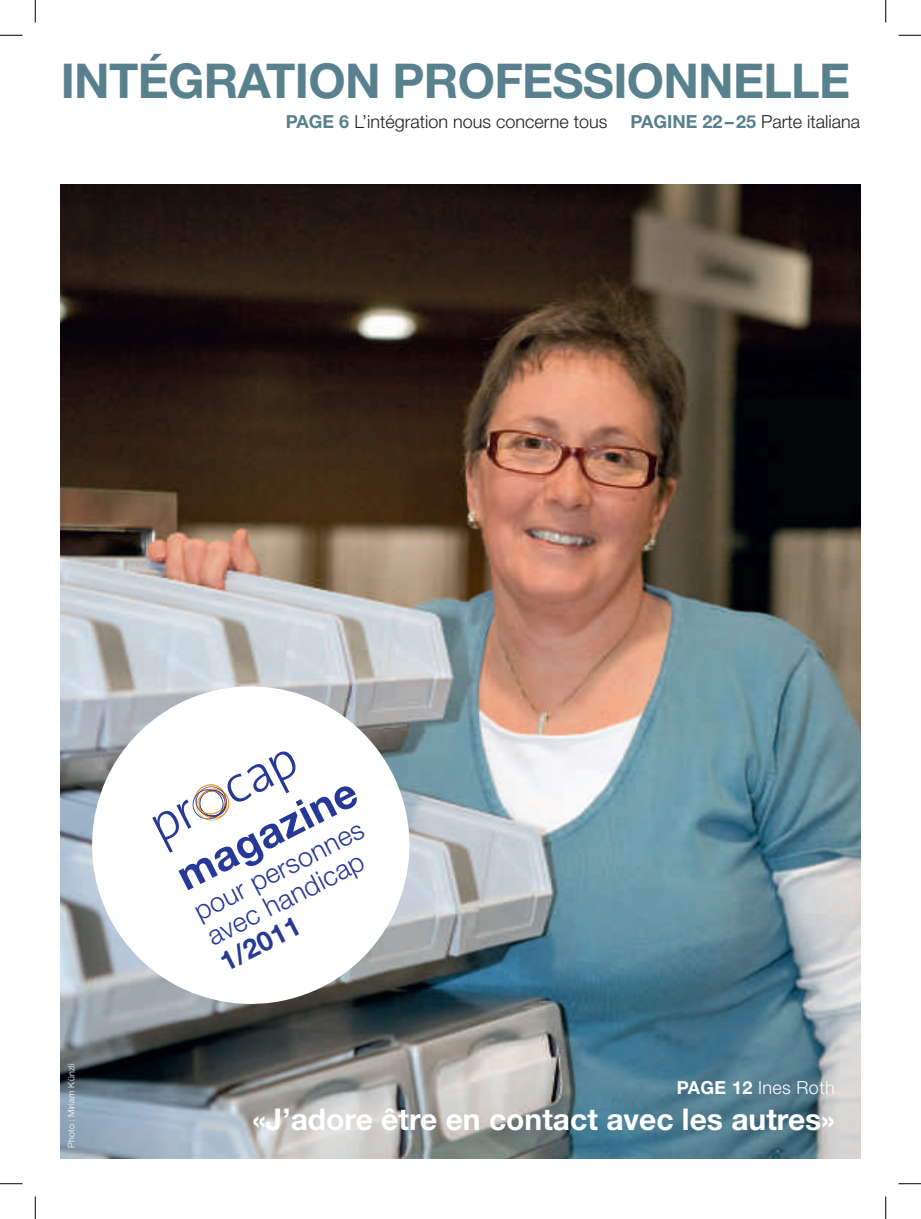
<style>
.page{position:relative;width:921px;height:1219px;background:#fff}
.page>*{position:absolute;margin:0;border:0;box-sizing:border-box;transform-origin:0 0}
.t1{font:700 48px "Helvetica Neue LT";letter-spacing:-.015em;color:#58818d}
.t2{font:700 42px "Helvetica Neue LT";color:#263996}
.t3{font:700 30px "Helvetica Neue LT";color:#fff}
.t4{font:300 27px/28.5px "Helvetica Neue LT";color:#263996}
.t5{font:700 27px "Helvetica Neue LT";color:#263996}
.t6{font:300 18px "Helvetica Neue LT";color:#231f20}
.t7{font:300 18px "Helvetica Neue LT";letter-spacing:.02em;color:#fff}
.t8{font:300 9px "Helvetica Neue LT";letter-spacing:.02em;color:#fff}
.s1{font-weight:700;color:#58818d}
.s2{font-weight:700}
</style>
<div class="page">
<img style="left:61px;top:184px;width:799px;height:974px">
<svg style="left:71px;top:665px;width:359px;height:359px"></svg>
<svg style="left:152px;top:750px;width:146px;height:103px"></svg>
<svg style="left:0;top:35px;width:22px;height:1px"></svg>
<svg style="left:898px;top:35px;width:23px;height:1px"></svg>
<svg style="left:0;top:1183px;width:22px;height:1px"></svg>
<svg style="left:898px;top:1183px;width:23px;height:1px"></svg>
<svg style="left:35px;top:0;width:1px;height:22px"></svg>
<svg style="left:35px;top:1196px;width:1px;height:23px"></svg>
<svg style="left:885px;top:0;width:1px;height:22px"></svg>
<svg style="left:885px;top:1196px;width:1px;height:23px"></svg>
<h1 class="t1" style="left:61px;top:52px;width:786px">Intégration Professionnelle</h1>
<p class="t6" style="left:286px;top:111px;width:323px"><span class="s1">PAGE 6</span> L’intégration nous concerne tous</p>
<p class="t6" style="left:631px;top:111px;width:231px"><span class="s1">PAGINE 22–25</span> Parte italiana</p>
<p class="t8" style="left:66px;top:1147px;width:86px;rotate:-90deg">Photo : Miriam Künzli</p>
<h2 class="t2" style="left:167px;top:855px;width:198px;rotate:-27deg">magazine</h2>
<h3 class="t4" style="left:189px;top:899px;width:188px;rotate:-27deg">pour personnes avec handicap</h3>
<h3 class="t5" style="left:214px;top:948px;width:88px;rotate:-27deg">1/2011</h3>
<p class="t7" style="left:677px;top:1076px;width:159px"><span class="s2">PAGE 12</span> Ines Roth</p>
<h3 class="t3" style="left:252px;top:1100px;width:584px">«J’adore être en contact avec les autres»</h3>
</div>
